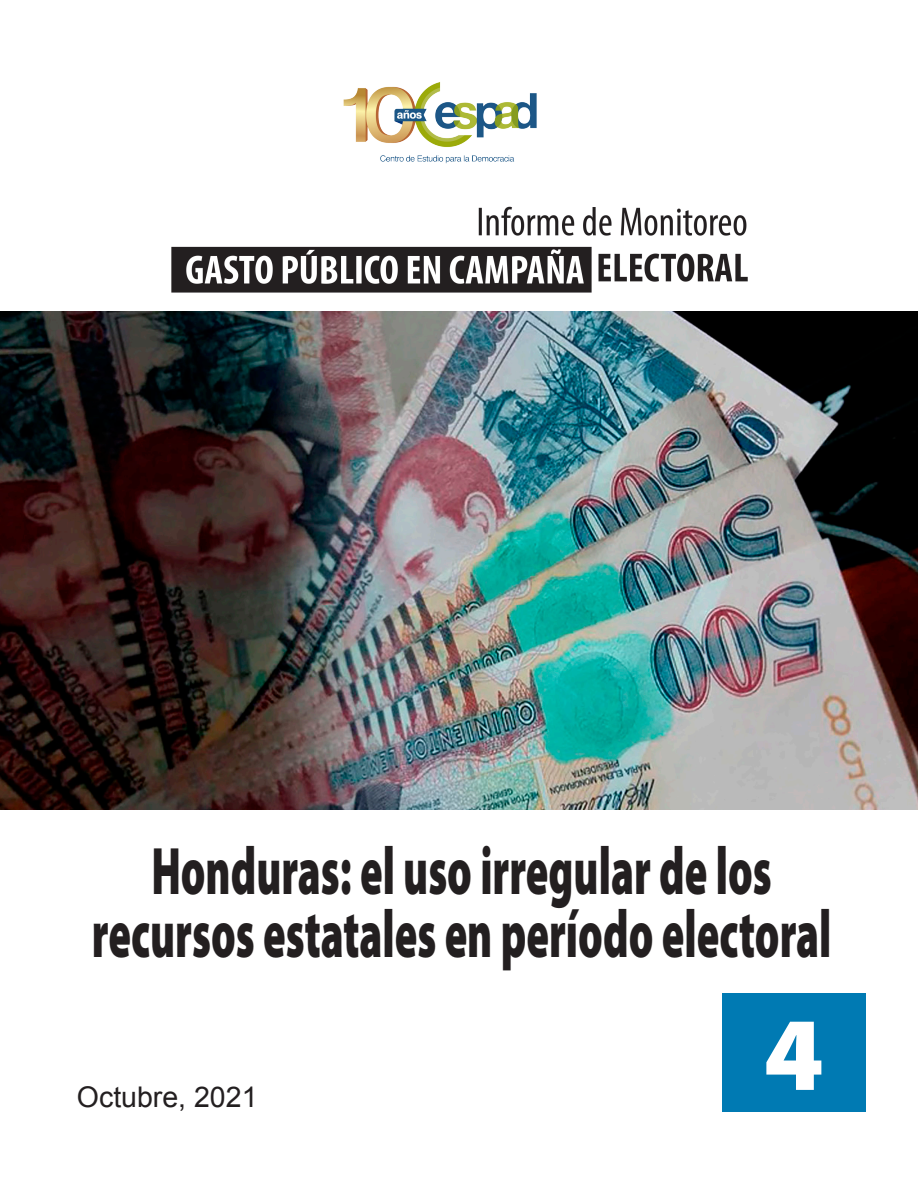
<style>
.page{position:relative;width:918px;height:1188px;background:#fff}
.page>*{position:absolute;margin:0;border:0;box-sizing:border-box;transform-origin:0 0}
.Texto{font:900 105px "Myriad Pro";color:#fff}
.t1{font:900 67.65px/63px "Myriad Pro";color:#231f20;text-align:center;scale:.62 1}
.Texto-2{font:28.5px "Arial";color:#231f20}
</style>
<div class="page">
<img style="left:343px;top:82px;width:194px;height:82px">
<div style="left:723px;top:993px;width:143px;height:119px;background:#007ab3"></div>
<img style="left:171px;top:206px;width:577px;height:87px">
<img style="left:0;top:312px;width:918px;height:498px">
<p class="t1" style="left:92px;top:840px;width:1194px">Honduras: el uso irregular de los recursos estatales en período electoral</p>
<p class="Texto-2" style="left:77px;top:1079px;width:182px">Octubre, 2021</p>
<p class="Texto" style="left:764px;top:995px;width:62px">4</p>
</div>
